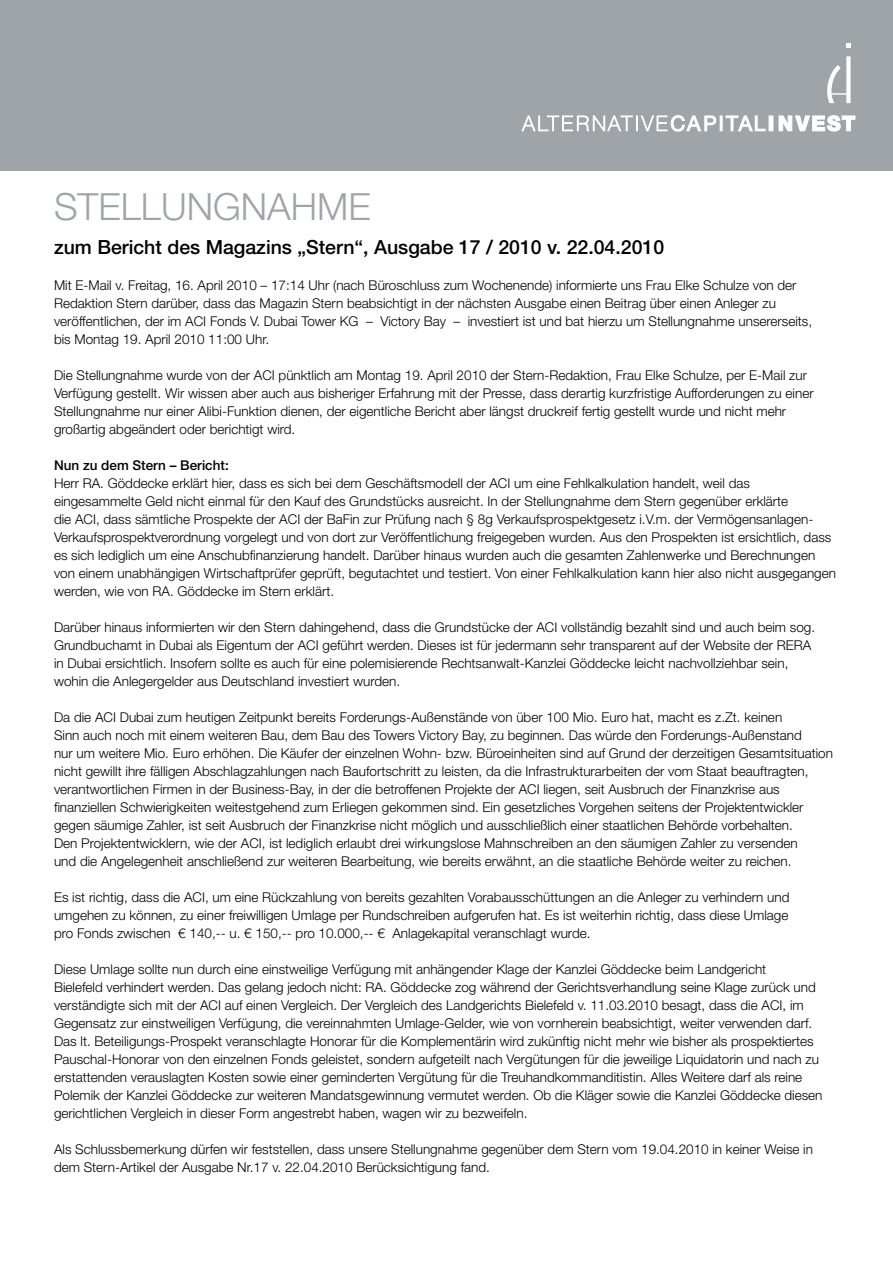
<style>
.page{position:relative;width:893px;height:1263px;background:#fff}
.page>*{position:absolute;margin:0;border:0;box-sizing:border-box;transform-origin:0 0}
.t1{font:300 37.5px "Helvetica Neue LT";color:#9fa4a9}
.t2{font:500 19.5px "Helvetica Neue LT";color:#000}
.t3{font:300 13.5px/18px "Helvetica Neue LT";color:#000}
.t4{font:500 13.5px "Helvetica Neue LT";color:#000}
</style>
<div class="page">
<div style="left:0;top:0;width:893px;height:170px;background:#9fa4a9"></div>
<svg style="left:521px;top:115px;width:244px;height:17px"></svg>
<hr style="left:769px;top:116px;width:4px;height:15px;background:#fff">
<svg style="left:779px;top:115px;width:76px;height:16px"></svg>
<svg style="left:846px;top:44px;width:5px;height:4px"></svg>
<svg style="left:827px;top:56px;width:23px;height:47px"></svg>
<p class="t1" style="left:54px;top:183px;width:318px">STELLUNGNAHME</p>
<p class="t2" style="left:54px;top:236px;width:612px">zum Bericht des Magazins „Stern“, Ausgabe 17 / 2010 v. 22.04.2010</p>
<p class="t3" style="left:54px;top:276px;width:760px">Mit E-Mail v. Freitag, 16. April 2010 – 17:14 Uhr (nach Büroschluss zum Wochenende) informierte uns Frau Elke Schulze von der Redaktion Stern darüber, dass das Magazin Stern beabsichtigt in der nächsten Ausgabe einen Beitrag über einen Anleger zu veröffentlichen, der im ACI Fonds V. Dubai Tower KG – Victory Bay – investiert ist und bat hierzu um Stellungnahme unsererseits, bis Montag 19. April 2010 11:00 Uhr.</p>
<p class="t3" style="left:54px;top:366px;width:761px">Die Stellungnahme wurde von der ACI pünktlich am Montag 19. April 2010 der Stern-Redaktion, Frau Elke Schulze, per E-Mail zur Verfügung gestellt. Wir wissen aber auch aus bisheriger Erfahrung mit der Presse, dass derartig kurzfristige Aufforderungen zu einer Stellungnahme nur einer Alibi-Funktion dienen, der eigentliche Bericht aber längst druckreif fertig gestellt wurde und nicht mehr großartig abgeändert oder berichtigt wird.</p>
<p class="t4" style="left:54px;top:457px;width:176px">Nun zu dem Stern – Bericht:</p>
<p class="t3" style="left:54px;top:474px;width:784px">Herr RA. Göddecke erklärt hier, dass es sich bei dem Geschäftsmodell der ACI um eine Fehlkalkulation handelt, weil das eingesammelte Geld nicht einmal für den Kauf des Grundstücks ausreicht. In der Stellungnahme dem Stern gegenüber erklärte<br>die ACI, dass sämtliche Prospekte der ACI der BaFin zur Prüfung nach § 8g Verkaufsprospektgesetz i.V.m. der Vermögensanlagen-Verkaufsprospektverordnung vorgelegt und von dort zur Veröffentlichung freigegeben wurden. Aus den Prospekten ist ersichtlich, dass es sich lediglich um eine Anschubfinanzierung handelt. Darüber hinaus wurden auch die gesamten Zahlenwerke und Berechnungen von einem unabhängigen Wirtschaftprüfer geprüft, begutachtet und testiert. Von einer Fehlkalkulation kann hier also nicht ausgegangen werden, wie von RA. Göddecke im Stern erklärt.</p>
<p class="t3" style="left:54px;top:618px;width:763px">Darüber hinaus informierten wir den Stern dahingehend, dass die Grundstücke der ACI vollständig bezahlt sind und auch beim sog.<br>Grundbuchamt in Dubai als Eigentum der ACI geführt werden. Dieses ist für jedermann sehr transparent auf der Website der RERA in Dubai ersichtlich. Insofern sollte es auch für eine polemisierende Rechtsanwalt-Kanzlei Göddecke leicht nachvollziehbar sein, wohin die Anlegergelder aus Deutschland investiert wurden.</p>
<p class="t3" style="left:54px;top:708px;width:780px">Da die ACI Dubai zum heutigen Zeitpunkt bereits Forderungs-Außenstände von über 100 Mio. Euro hat, macht es z.Zt. keinen<br>Sinn auch noch mit einem weiteren Bau, dem Bau des Towers Victory Bay, zu beginnen. Das würde den Forderungs-Außenstand<br>nur um weitere Mio. Euro erhöhen. Die Käufer der einzelnen Wohn- bzw. Büroeinheiten sind auf Grund der derzeitigen Gesamtsituation nicht gewillt ihre fälligen Abschlagzahlungen nach Baufortschritt zu leisten, da die Infrastrukturarbeiten der vom Staat beauftragten, verantwortlichen Firmen in der Business-Bay, in der die betroffenen Projekte der ACI liegen, seit Ausbruch der Finanzkrise aus finanziellen Schwierigkeiten weitestgehend zum Erliegen gekommen sind. Ein gesetzliches Vorgehen seitens der Projektentwickler gegen säumige Zahler, ist seit Ausbruch der Finanzkrise nicht möglich und ausschließlich einer staatlichen Behörde vorbehalten.<br>Den Projektentwicklern, wie der ACI, ist lediglich erlaubt drei wirkungslose Mahnschreiben an den säumigen Zahler zu versenden<br>und die Angelegenheit anschließend zur weiteren Bearbeitung, wie bereits erwähnt, an die staatliche Behörde weiter zu reichen.</p>
<p class="t3" style="left:54px;top:888px;width:737px;text-align:justify">Es ist richtig, dass die ACI, um eine Rückzahlung von bereits gezahlten Vorabausschüttungen an die Anleger zu verhindern und umgehen zu können, zu einer freiwilligen Umlage per Rundschreiben aufgerufen hat. Es ist weiterhin richtig, dass diese Umlage pro Fonds zwischen € 140,-- u. € 150,-- pro 10.000,-- € Anlagekapital veranschlagt wurde.</p>
<p class="t3" style="left:54px;top:960px;width:770px">Diese Umlage sollte nun durch eine einstweilige Verfügung mit anhängender Klage der Kanzlei Göddecke beim Landgericht<br>Bielefeld verhindert werden. Das gelang jedoch nicht: RA. Göddecke zog während der Gerichtsverhandlung seine Klage zurück und verständigte sich mit der ACI auf einen Vergleich. Der Vergleich des Landgerichts Bielefeld v. 11.03.2010 besagt, dass die ACI, im Gegensatz zur einstweiligen Verfügung, die vereinnahmten Umlage-Gelder, wie von vornherein beabsichtigt, weiter verwenden darf.<br>Das lt. Beteiligungs-Prospekt veranschlagte Honorar für die Komplementärin wird zukünftig nicht mehr wie bisher als prospektiertes Pauschal-Honorar von den einzelnen Fonds geleistet, sondern aufgeteilt nach Vergütungen für die jeweilige Liquidatorin und nach zu erstattenden verauslagten Kosten sowie einer geminderten Vergütung für die Treuhandkommanditistin. Alles Weitere darf als reine Polemik der Kanzlei Göddecke zur weiteren Mandatsgewinnung vermutet werden. Ob die Kläger sowie die Kanzlei Göddecke diesen gerichtlichen Vergleich in dieser Form angestrebt haben, wagen wir zu bezweifeln.</p>
<p class="t3" style="left:54px;top:1140px;width:760px">Als Schlussbemerkung dürfen wir feststellen, dass unsere Stellungnahme gegenüber dem Stern vom 19.04.2010 in keiner Weise in dem Stern-Artikel der Ausgabe Nr.17 v. 22.04.2010 Berücksichtigung fand.</p>
</div>
